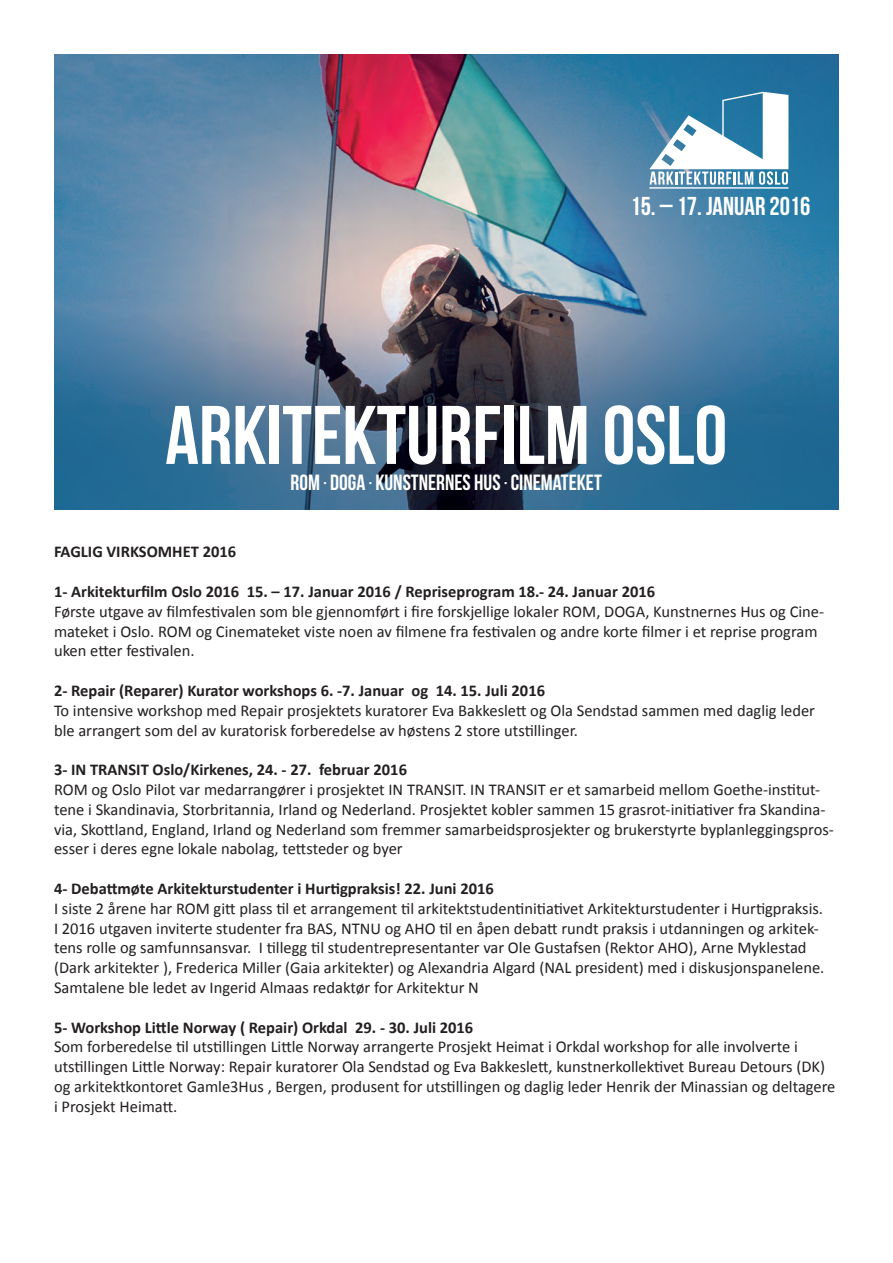
<style>
.page{position:relative;width:893px;height:1263px;background:#fff}
.page>*{position:absolute;margin:0;border:0;box-sizing:border-box;transform-origin:0 0}
.t1{font:82.95px "Bebas Neue";color:#fff}
.t2{font:25.8px "Bebas Neue";color:#fff}
.t3{font:22.05px "Bebas Neue";color:#fff}
.t4{font:16.5px/19.8px "Calibri";color:#231f20}
.t5{font:700 16.5px "Calibri";color:#231f20}
</style>
<div class="page">
<img style="left:54px;top:54px;width:785px;height:456px">
<hr style="left:649px;top:187px;width:139px;height:2px;background:#fff">
<svg style="left:649px;top:92px;width:139px;height:93px"></svg>
<p class="t2" style="left:630px;top:192px;width:181px">15. – 17. JANUAR 2016</p>
<p class="t1" style="left:165px;top:390px;width:564px">ARKITEKTURFILM OSLO</p>
<p class="t3" style="left:291px;top:471px;width:313px">ROM <sup>•</sup> DOGA <sup>•</sup> KUNSTNERNES HUS <sup>•</sup> CINEMATEKET</p>
<p class="t5" style="left:54px;top:541px;width:184px">FAGLIG VIRKSOMHET 2016</p>
<p class="t5" style="left:54px;top:581px;width:603px">1- Arkitekturfilm Oslo 2016 15. – 17. Januar 2016 / Repriseprogram 18.- 24. Januar 2016</p>
<p class="t4" style="left:54px;top:601px;width:772px">Første utgave av filmfestivalen som ble gjennomført i fire forskjellige lokaler ROM, DOGA, Kunstnernes Hus og Cine&shy;mateket i Oslo. ROM og Cinemateket viste noen av filmene fra festivalen og andre korte filmer i et reprise program uken etter festivalen.</p>
<p class="t5" style="left:54px;top:680px;width:493px">2- Repair (Reparer) Kurator workshops 6. -7. Januar og 14. 15. Juli 2016</p>
<p class="t4" style="left:54px;top:700px;width:762px">To intensive workshop med Repair prosjektets kuratorer Eva Bakkeslett og Ola Sendstad sammen med daglig leder ble arrangert som del av kuratorisk forberedelse av høstens 2 store utstillinger.</p>
<p class="t5" style="left:54px;top:759px;width:355px">3- IN TRANSIT Oslo/Kirkenes, 24. - 27. februar 2016</p>
<p class="t4" style="left:54px;top:780px;width:781px">ROM og Oslo Pilot var medarrangører i prosjektet IN TRANSIT. IN TRANSIT er et samarbeid mellom Goethe-institut&shy;tene i Skandinavia, Storbritannia, Irland og Nederland. Prosjektet kobler sammen 15 grasrot-initiativer fra Skandina&shy;via, Skottland, England, Irland og Nederland som fremmer samarbeidsprosjekter og brukerstyrte byplanleggingspros&shy;esser i deres egne lokale nabolag, tettsteder og byer</p>
<p class="t5" style="left:54px;top:878px;width:441px">4- Debattmøte Arkitekturstudenter i Hurtigpraksis! 22. Juni 2016</p>
<p class="t4" style="left:54px;top:898px;width:772px">I siste 2 årene har ROM gitt plass til et arrangement til arkitektstudentinitiativet Arkitekturstudenter i Hurtigpraksis.<br>I 2016 utgaven inviterte studenter fra BAS, NTNU og AHO til en åpen debatt rundt praksis i utdanningen og arkitek&shy;tens rolle og samfunnsansvar. I tillegg til studentrepresentanter var Ole Gustafsen (Rektor AHO), Arne Myklestad (Dark arkitekter ), Frederica Miller (Gaia arkitekter) og Alexandria Algard (NAL president) med i diskusjonspanelene.<br>Samtalene ble ledet av Ingerid Almaas redaktør for Arkitektur N</p>
<p class="t5" style="left:54px;top:1016px;width:421px">5- Workshop Little Norway ( Repair) Orkdal 29. - 30. Juli 2016</p>
<p class="t4" style="left:54px;top:1037px;width:783px">Som forberedelse til utstillingen Little Norway arrangerte Prosjekt Heimat i Orkdal workshop for alle involverte i utstillingen Little Norway: Repair kuratorer Ola Sendstad og Eva Bakkeslett, kunstnerkollektivet Bureau Detours (DK) og arkitektkontoret Gamle3Hus , Bergen, produsent for utstillingen og daglig leder Henrik der Minassian og deltagere i Prosjekt Heimatt.</p>
</div>
